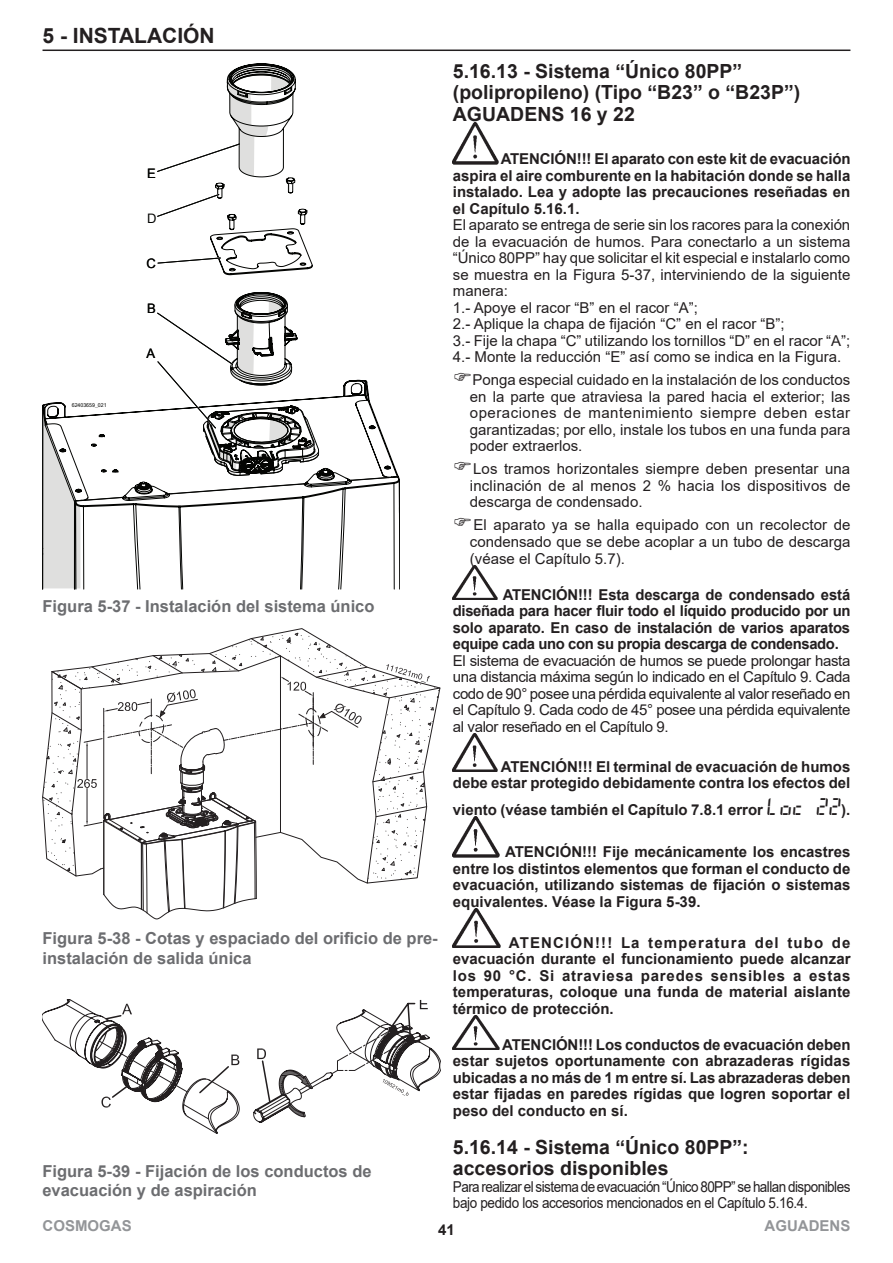
<style>
.page{position:relative;width:893px;height:1263px;background:#fff}
.page>*{position:absolute;margin:0;border:0;box-sizing:border-box;transform-origin:0 0}
.t1{font:700 21px "Arial";color:#231f20}
.t2{font:700 19.5px/21.5px "Arial";color:#231f20}
.t3{font:700 16.5px/19.8px "Arial";color:#6c6d70}
.t4{font:15px/16.5px "Arial";color:#231f20;text-align:justify}
.t5{font:700 15px/16.5px "Arial";color:#231f20;text-align:justify}
.t6{font:15px/16.5px "Arial";letter-spacing:-.04em;color:#231f20;scale:.9 1}
.t7{font:700 15px "Arial";color:#939598}
.t8{font:13.05px "Arial";color:#040503}
.t9{font:5.25px "Microsoft Sans Serif";color:#040503}
.s1{font-family:"Seven Segments";font-weight:400;font-size:24px}
</style>
<div class="page">
<hr style="left:43px;top:50px;width:807px;height:1px;background:#231f20">
<svg style="left:226px;top:64px;width:70px;height:114px"></svg>
<svg style="left:43px;top:404px;width:31px;height:185px;background:#d8d8d7"></svg>
<svg style="left:74px;top:178px;width:326px;height:411px"></svg>
<svg style="left:45px;top:292px;width:355px;height:205px"></svg>
<svg style="left:157px;top:194px;width:62px;height:23px"></svg>
<svg style="left:157px;top:257px;width:64px;height:7px"></svg>
<svg style="left:157px;top:144px;width:83px;height:28px"></svg>
<div style="left:71px;top:401px;width:36px;height:8px;background:#fff"></div>
<img style="left:453px;top:122px;width:45px;height:42px">
<img style="left:453px;top:565px;width:44px;height:35px">
<img style="left:453px;top:733px;width:44px;height:39px">
<img style="left:453px;top:816px;width:46px;height:41px">
<img style="left:453px;top:908px;width:47px;height:40px">
<img style="left:453px;top:1015px;width:46px;height:35px">
<svg style="left:54px;top:1000px;width:386px;height:134px"></svg>
<svg style="left:42px;top:633px;width:398px;height:286px"></svg>
<h1 class="t1" style="left:43px;top:20px;width:174px">5 - INSTALACIÓN</h1>
<p class="t8" style="left:147px;top:165px;width:10px">E</p>
<p class="t8" style="left:147px;top:210px;width:11px">D</p>
<p class="t8" style="left:147px;top:255px;width:11px">C</p>
<p class="t8" style="left:147px;top:300px;width:10px">B</p>
<p class="t9" style="left:72px;top:401px;width:36px">62403659_021</p>
<p class="t8" style="left:147px;top:345px;width:10px">A</p>
<p class="t3" style="left:43px;top:596px;width:333px">Figura 5-37 - Instalación del sistema único</p>
<p class="t3" style="left:43px;top:928px;width:397px">Figura 5-38 - Cotas y espaciado del orificio de pre&shy;instalación de salida única</p>
<p class="t3" style="left:42px;top:1161px;width:331px">Figura 5-39 - Fijación de los conductos de evacuación y de aspiración</p>
<h2 class="t2" style="left:453px;top:61px;width:349px">5.16.13 - Sistema “Único 80PP” (polipropileno) (Tipo “B23” o “B23P”)<br>AGUADENS 16 y 22</h2>
<p class="t5" style="left:453px;top:151px;width:399px;text-indent:48px">ATENCIÓN!!! El aparato con este kit de evacuación aspira el aire comburente en la habitación donde se halla instalado. Lea y adopte las precauciones reseñadas en el Capítulo 5.16.1.</p>
<p class="t4" style="left:453px;top:217px;width:399px;text-align:left">El aparato se entrega de serie sin los racores para la conexión de la evacuación de humos. Para conectarlo a un sistema “Único 80PP” hay que solicitar el kit especial e instalarlo como se muestra en la Figura 5-37, interviniendo de la siguiente manera:<br>1.- Apoye el racor “B” en el racor “A”;<br>2.- Aplique la chapa de fijación “C” en el racor “B”;<br>3.- Fije la chapa “C” utilizando los tornillos “D” en el racor “A”; 4.- Monte la reducción “E” así como se indica en la Figura.</p>
<p class="t4" style="left:470px;top:372px;width:382px">Ponga especial cuidado en la instalación de los conductos en la parte que atraviesa la pared hacia el exterior; las operaciones de mantenimiento siempre deben estar garantizadas; por ello, instale los tubos en una funda para poder extraerlos.</p>
<p class="t4" style="left:470px;top:461px;width:382px">Los tramos horizontales siempre deben presentar una inclinación de al menos 2 % hacia los dispositivos de descarga de condensado.</p>
<p class="t4" style="left:470px;top:517px;width:382px">El aparato ya se halla equipado con un recolector de condensado que se debe acoplar a un tubo de descarga (véase el Capítulo 5.7).</p>
<p class="t5" style="left:453px;top:586px;width:399px;text-indent:50px">ATENCIÓN!!! Esta descarga de condensado está diseñada para hacer fluir todo el líquido producido por un solo aparato. En caso de instalación de varios aparatos equipe cada uno con su propia descarga de condensado.</p>
<p class="t4" style="left:453px;top:652px;width:399px">El sistema de evacuación de humos se puede prolongar hasta una distancia máxima según lo indicado en el Capítulo 9. Cada codo de 90° posee una pérdida equivalente al valor reseñado en el Capítulo 9. Cada codo de 45° posee una pérdida equivalente al valor reseñado en el Capítulo 9.</p>
<p class="t5" style="left:453px;top:758px;width:399px;text-align:right">ATENCIÓN!!! El terminal de evacuación de humos<br>debe estar protegido debidamente contra los efectos del</p>
<p class="t5" style="left:453px;top:801px;width:399px">viento (véase también el Capítulo 7.8.1 error <span class="s1">Loc 22</span>).</p>
<p class="t5" style="left:453px;top:844px;width:399px;text-indent:52px">ATENCIÓN!!! Fije mecánicamente los encastres entre los distintos elementos que forman el conducto de evacuación, utilizando sistemas de fijación o sistemas equivalentes. Véase la Figura 5-39.</p>
<p class="t5" style="left:453px;top:934px;width:399px;text-indent:56px">ATENCIÓN!!! La temperatura del tubo de evacuación durante el funcionamiento puede alcanzar los 90 °C. Si atraviesa paredes sensibles a estas temperaturas, coloque una funda de material aislante térmico de protección.</p>
<p class="t5" style="left:453px;top:1036px;width:399px;text-indent:49px">ATENCIÓN!!! Los conductos de evacuación deben estar sujetos oportunamente con abrazaderas rígidas ubicadas a no más de 1 m entre sí. Las abrazaderas deben estar fijadas en paredes rígidas que logren soportar el peso del conducto en sí.</p>
<h2 class="t2" style="left:453px;top:1136px;width:297px">5.16.14 - Sistema “Único 80PP”: accesorios disponibles</h2>
<p class="t6" style="left:453px;top:1178px;width:443px">Para realizar el sistema de evacuación “Único 80PP” se hallan disponibles bajo pedido los accesorios mencionados en el Capítulo 5.16.4.</p>
<p class="t7" style="left:43px;top:1215px;width:91px">COSMOGAS</p>
<p class="t5" style="left:438px;top:1221px;width:18px">41</p>
<p class="t7" style="left:765px;top:1215px;width:87px">AGUADENS</p>
</div>
